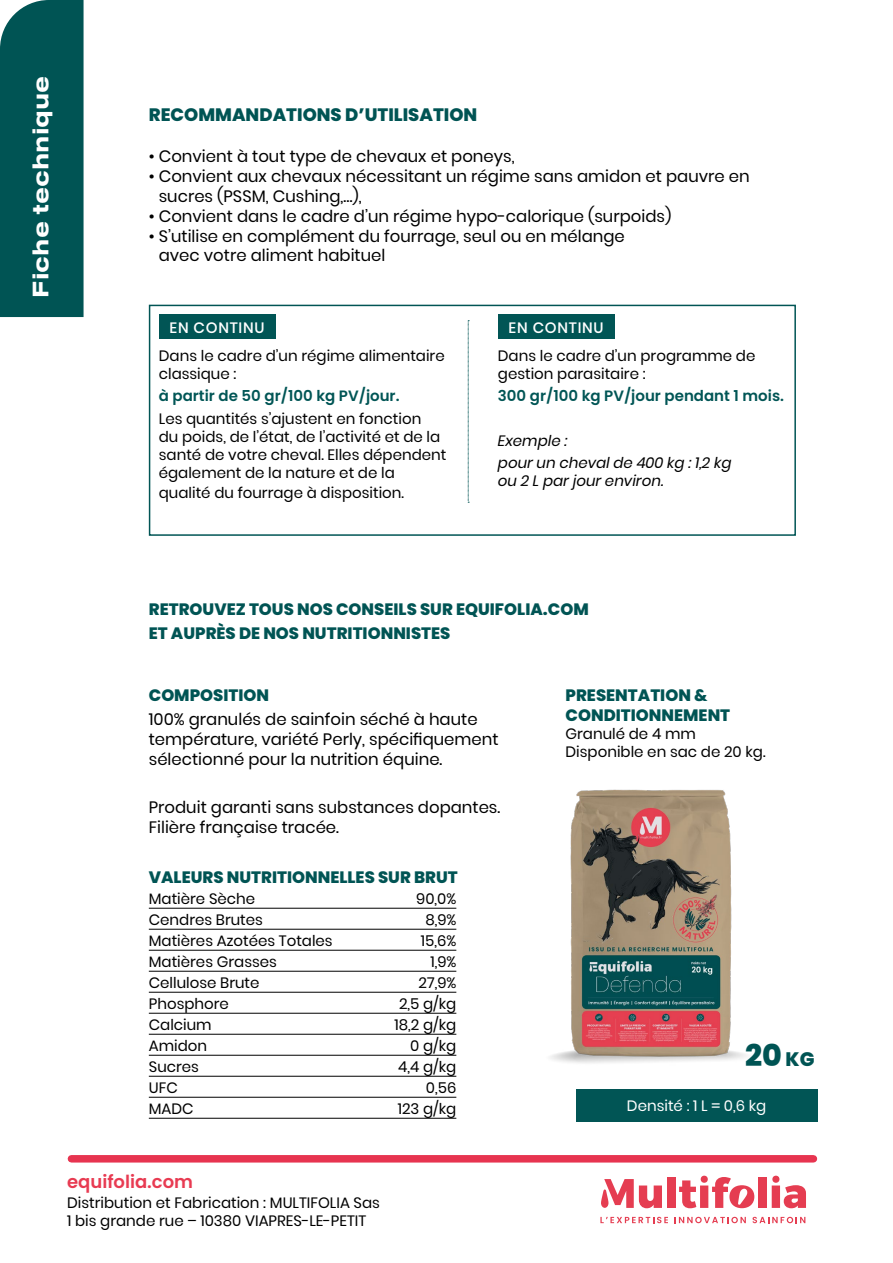
<style>
.page{position:relative;width:893px;height:1263px;background:#fff}
.page>*{position:absolute;margin:0;border:0;box-sizing:border-box;transform-origin:0 0}
.t1{font:800 30px "Poppins";color:#005454}
.t2{font:500 21px "Druk Text Wide";color:#fff}
.t3{font:800 18px "Poppins";color:#005454}
.t4{font:600 18px "Poppins";color:#e83b52}
.t5{font:16.5px/19.8px "Poppins";color:#000}
.t6{font:800 16.5px/24px "Poppins";color:#005454}
.t7{font:15px/18px "Poppins";color:#000}
.t8{font:600 15px "Poppins";color:#015555}
.t9{font:italic 15px/22.2px "Poppins";color:#000}
.t10{font:500 15px "Poppins";letter-spacing:.05em;color:#fff}
.t11{font:15px "Poppins";color:#fff}
.s1{font-size:19.5px}
</style>
<div class="page">
<img style="left:550px;top:789px;width:197px;height:274px">
<div style="left:0;top:0;width:84px;height:317px;background:#005454"></div>
<hr style="left:149px;top:908px;width:307px;height:1px;background:#000">
<hr style="left:149px;top:929px;width:307px;height:1px;background:#000">
<hr style="left:149px;top:950px;width:307px;height:1px;background:#000">
<hr style="left:149px;top:971px;width:307px;height:1px;background:#000">
<hr style="left:149px;top:992px;width:307px;height:1px;background:#000">
<hr style="left:149px;top:1013px;width:307px;height:1px;background:#000">
<hr style="left:149px;top:1034px;width:307px;height:1px;background:#000">
<hr style="left:149px;top:1055px;width:307px;height:1px;background:#000">
<hr style="left:149px;top:1076px;width:307px;height:1px;background:#000">
<hr style="left:149px;top:1097px;width:307px;height:1px;background:#000">
<hr style="left:149px;top:1118px;width:307px;height:1px;background:#000">
<div style="left:71px;top:1155px;width:742px;height:7px;background:#e73450"></div>
<div style="left:667px;top:1177px;width:9px;height:31px;background:#e53d51"></div>
<div style="left:758px;top:1177px;width:8px;height:31px;background:#e53d51"></div>
<svg style="left:772px;top:1176px;width:34px;height:32px"></svg>
<svg style="left:601px;top:1179px;width:61px;height:29px"></svg>
<svg style="left:600px;top:1217px;width:68px;height:6px"></svg>
<svg style="left:675px;top:1217px;width:71px;height:6px"></svg>
<svg style="left:752px;top:1217px;width:53px;height:6px"></svg>
<svg style="left:679px;top:1176px;width:75px;height:32px"></svg>
<div style="left:159px;top:315px;width:116px;height:24px;background:#015555"></div>
<div style="left:498px;top:315px;width:116px;height:24px;background:#015555"></div>
<div style="left:149px;top:305px;width:647px;height:231px;border:2px solid #015555"></div>
<svg style="left:468px;top:320px;width:1px;height:183px"></svg>
<div style="left:576px;top:1089px;width:241px;height:32px;background:#015555"></div>
<h2 class="t2" style="left:23px;top:298px;width:223px;rotate:-90deg">Fiche technique</h2>
<p class="t3" style="left:149px;top:104px;width:330px">RECOMMANDATIONS D’UTILISATION</p>
<p class="t5" style="left:149px;top:147px;width:367px">• Convient à tout type de chevaux et poneys,</p>
<p class="t5" style="left:159px;top:167px;width:593px;text-indent:-10px">• Convient aux chevaux nécessitant un régime sans amidon et pauvre en sucres (PSSM, Cushing,…),</p>
<p class="t5" style="left:149px;top:206px;width:524px">• Convient dans le cadre d’un régime hypo-calorique (surpoids)</p>
<p class="t5" style="left:159px;top:226px;width:468px;text-indent:-10px">• S’utilise en complément du fourrage, seul ou en mélange avec votre aliment habituel</p>
<p class="t10" style="left:170px;top:319px;width:97px">EN CONTINU</p>
<p class="t7" style="left:159px;top:347px;width:287px">Dans le cadre d’un régime alimentaire classique :</p>
<p class="t8" style="left:159px;top:387px;width:242px">à partir de 50 gr/100 kg PV/jour.</p>
<p class="t7" style="left:159px;top:409px;width:289px">Les quantités s’ajustent en fonction<br>du poids, de l’état, de l’activité et de la santé de votre cheval. Elles dépendent également de la nature et de la</p>
<p class="t7" style="left:159px;top:483px;width:247px">qualité du fourrage à disposition.</p>
<p class="t10" style="left:509px;top:319px;width:97px">EN CONTINU</p>
<p class="t7" style="left:498px;top:347px;width:259px">Dans le cadre d’un programme de gestion parasitaire :</p>
<p class="t8" style="left:498px;top:387px;width:288px">300 gr/100 kg PV/jour pendant 1 mois.</p>
<p class="t9" style="left:498px;top:430px;width:235px">Exemple :<br>pour un cheval de 400 kg : 1,2 kg</p>
<p class="t9" style="left:498px;top:470px;width:167px">ou 2 L par jour environ.</p>
<p class="t6" style="left:149px;top:597px;width:441px">RETROUVEZ TOUS NOS CONSEILS SUR EQUIFOLIA.COM<br>ET AUPRÈS DE NOS NUTRITIONNISTES</p>
<p class="t6" style="left:149px;top:683px;width:122px">COMPOSITION</p>
<p class="t5" style="left:149px;top:710px;width:351px">100% granulés de sainfoin séché à haute température, variété Perly, spécifiquement sélectionné pour la nutrition équine.</p>
<p class="t5" style="left:149px;top:797px;width:353px">Produit garanti sans substances dopantes.<br>Filière française tracée.</p>
<p class="t6" style="left:149px;top:865px;width:310px">VALEURS NUTRITIONNELLES SUR BRUT</p>
<p class="t7" style="left:149px;top:889px;width:108px">Matière Sèche</p>
<p class="t7" style="left:416px;top:889px;width:42px">90,0%</p>
<p class="t7" style="left:149px;top:910px;width:116px">Cendres Brutes</p>
<p class="t7" style="left:425px;top:910px;width:33px">8,9%</p>
<p class="t7" style="left:149px;top:931px;width:185px">Matières Azotées Totales</p>
<p class="t7" style="left:421px;top:931px;width:37px">15,6%</p>
<p class="t7" style="left:149px;top:952px;width:130px">Matières Grasses</p>
<p class="t7" style="left:430px;top:952px;width:27px">1,9%</p>
<p class="t7" style="left:149px;top:973px;width:112px">Cellulose Brute</p>
<p class="t7" style="left:419px;top:973px;width:39px">27,9%</p>
<p class="t7" style="left:149px;top:994px;width:82px">Phosphore</p>
<p class="t7" style="left:399px;top:994px;width:59px">2,5 g/kg</p>
<p class="t7" style="left:149px;top:1015px;width:64px">Calcium</p>
<p class="t7" style="left:395px;top:1015px;width:63px">18,2 g/kg</p>
<p class="t7" style="left:149px;top:1036px;width:60px">Amidon</p>
<p class="t7" style="left:410px;top:1036px;width:48px">0 g/kg</p>
<p class="t7" style="left:149px;top:1057px;width:52px">Sucres</p>
<p class="t7" style="left:398px;top:1057px;width:60px">4,4 g/kg</p>
<p class="t7" style="left:149px;top:1078px;width:30px">UFC</p>
<p class="t7" style="left:426px;top:1078px;width:32px">0,56</p>
<p class="t7" style="left:149px;top:1099px;width:46px">MADC</p>
<p class="t7" style="left:398px;top:1099px;width:60px">123 g/kg</p>
<p class="t4" style="left:67px;top:1171px;width:127px">equifolia.com</p>
<p class="t7" style="left:67px;top:1194px;width:314px">Distribution et Fabrication : MULTIFOLIA Sas<br>1 bis grande rue – 10380 VIAPRES-LE-PETIT</p>
<p class="t6" style="left:566px;top:686px;width:166px;line-height:19.8px">PRESENTATION &amp;<br>CONDITIONNEMENT</p>
<p class="t7" style="left:566px;top:725px;width:202px">Granulé de 4 mm<br>Disponible en sac de 20 kg.</p>
<h1 class="t1" style="left:745px;top:1038px;width:71px">20 <span class="s1">KG</span></h1>
<p class="t11" style="left:627px;top:1097px;width:141px">Densité : 1 L = 0,6 kg</p>
</div>
